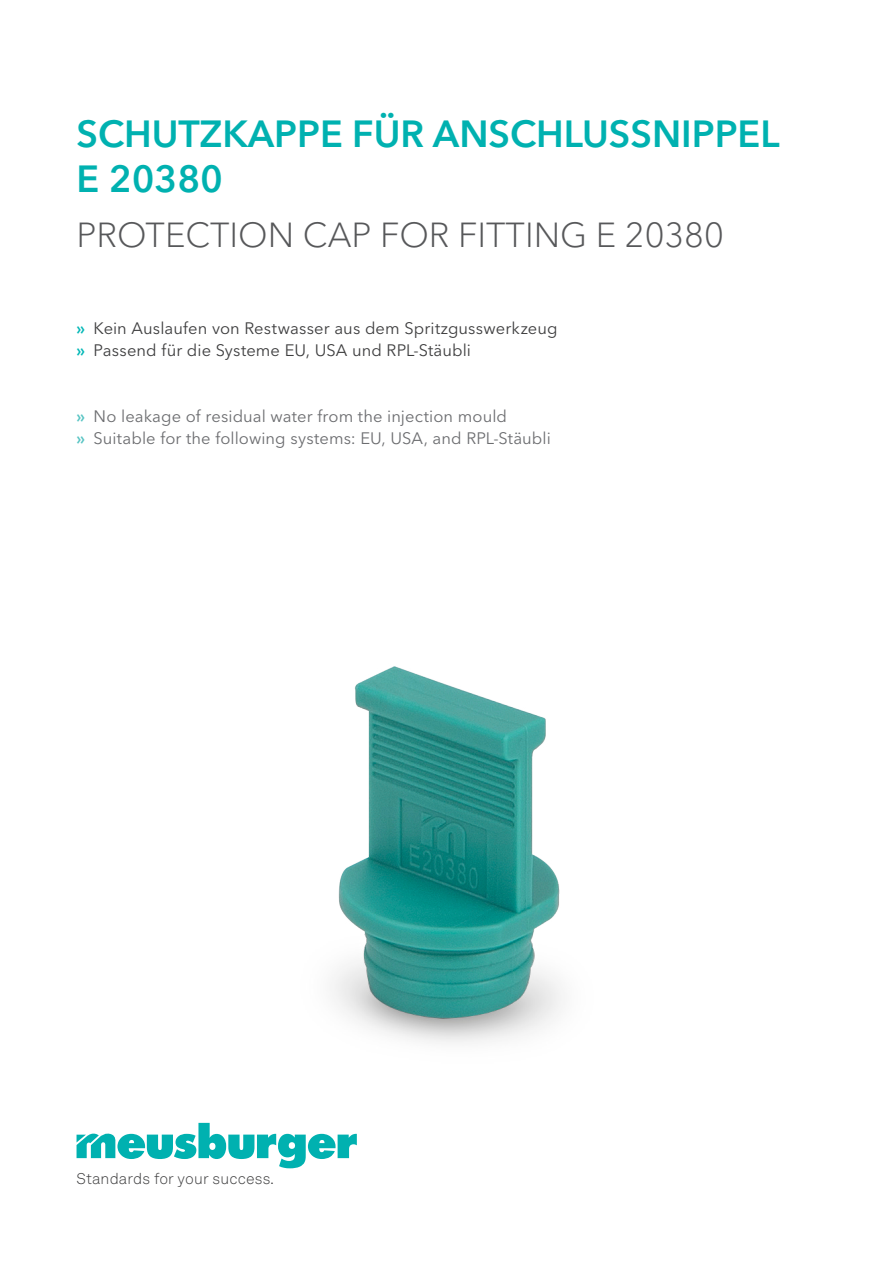
<style>
.page{position:relative;width:893px;height:1263px;background:#fff}
.page>*{position:absolute;margin:0;border:0;box-sizing:border-box;transform-origin:0 0}
.t1{font:600 37.5px/45px "Avenir Next W1 G";color:#00b1b0}
.t2{font:300 34.5px "Avenir Next W1 G";color:#57585a}
.t3{font:16.5px/22.5px "Avenir Next W1 G";letter-spacing:.005em;color:#6c6d70}
.t4{font:16.5px/22.5px "Avenir Next W1 G";letter-spacing:.005em;color:#3e3e3f}
.t5{font:300 15.3px "Akkurat LL";letter-spacing:.01em;color:#3e3e3f}
.s1{font-weight:600;color:#00b7b6}
.s2{font-weight:600;color:#57c4c3}
</style>
<div class="page">
<svg style="left:77px;top:1123px;width:280px;height:45px"></svg>
<img style="left:334px;top:666px;width:228px;height:377px">
<h1 class="t1" style="left:77px;top:112px;width:705px">SCHUTZKAPPE FÜR ANSCHLUSSNIPPEL<br>E 20380</h1>
<h2 class="t2" style="left:77px;top:214px;width:649px">PROTECTION CAP FOR FITTING E 20380</h2>
<p class="t4" style="left:77px;top:317px;width:482px"><span class="s1">»</span> Kein Auslaufen von Restwasser aus dem Spritzgusswerkzeug <span class="s1">»</span> Passend für die Systeme EU, USA und RPL-Stäubli</p>
<p class="t3" style="left:77px;top:405px;width:476px"><span class="s2">»</span> No leakage of residual water from the injection mould<br><span class="s2">»</span> Suitable for the following systems: EU, USA, and RPL-Stäubli</p>
<p class="t5" style="left:76px;top:1168px;width:199px">Standards for your success.</p>
</div>
